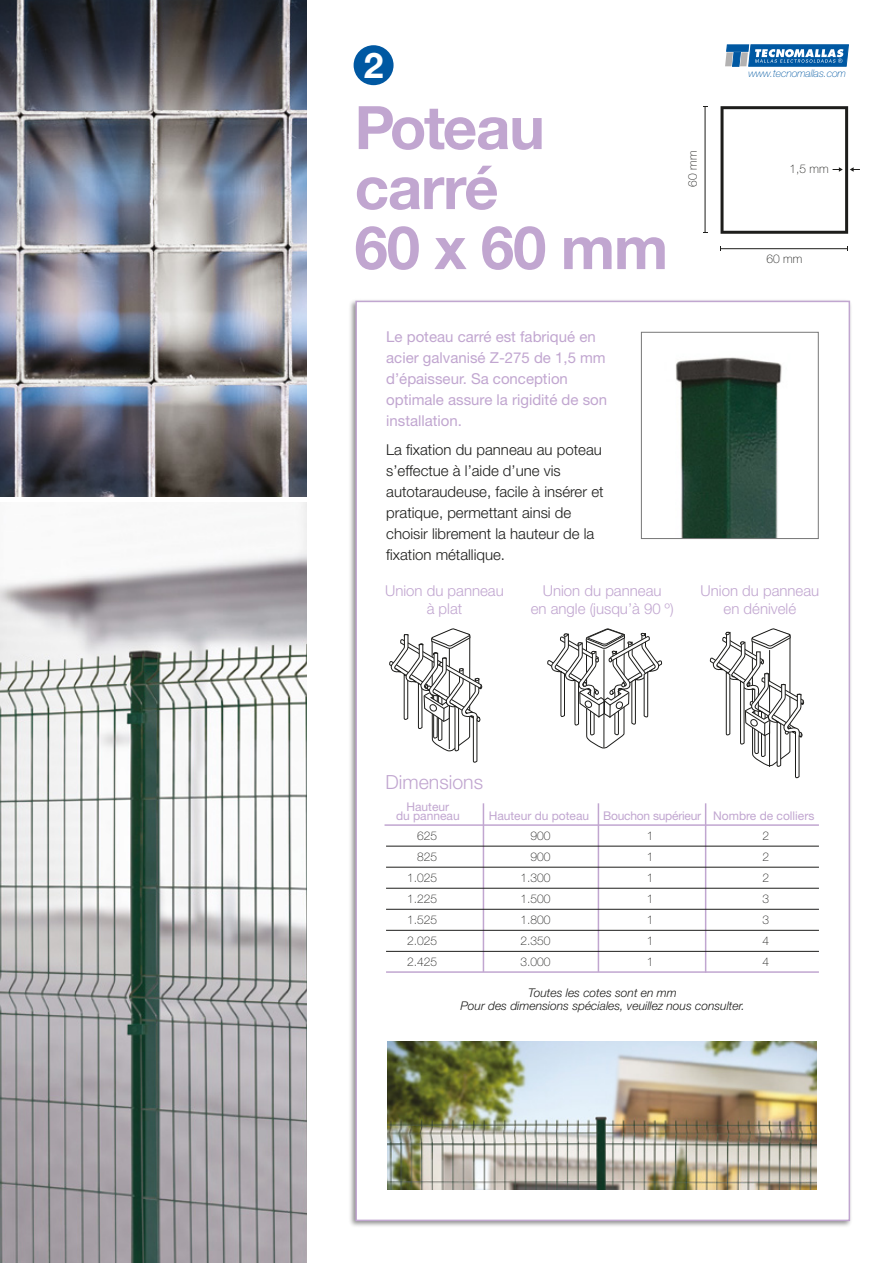
<style>
.page{position:relative;width:893px;height:1263px;background:#fff}
.page>*{position:absolute;margin:0;border:0;box-sizing:border-box;transform-origin:0 0}
.t1{font:700 60px/60px "Helvetica Neue LT Std";letter-spacing:-.02em;color:#c1a6d0}
.t2{font:700 35.4px "Helvetica Neue LT Std";color:#fff}
.t3{font:300 19.5px "Helvetica Neue LT Std";color:#c1a6d0}
.t4{font:300 15px/21px "Helvetica Neue LT Std";color:#1d1d1b}
.t5{font:15px/21px "Helvetica Neue LT Std";color:#c1a6d0}
.t6{font:300 15px/18px "Helvetica Neue LT Std";color:#c1a6d0;text-align:center}
.t7{font:100 12px/21px "Helvetica Neue LT Std";color:#1d1d1b;text-align:right}
.t8{font:italic 300 12px/13.5px "Helvetica Neue LT Std";color:#1d1d1b;text-align:center}
.t9{font:12px/9px "Helvetica Neue LT Std";color:#c1a6d0;text-align:center}
.t10{font:italic 100 10.5px "Helvetica Neue LT Std";letter-spacing:-.01em;color:#0058a2}
</style>
<div class="page">
<div style="left:355px;top:301px;width:495px;height:920px;background:#fff;border:2px solid #c1a6d0"></div>
<img style="left:0;top:0;width:307px;height:496px">
<img style="left:387px;top:1041px;width:430px;height:148px">
<img style="left:675px;top:357px;width:107px;height:180px">
<div style="left:641px;top:332px;width:178px;height:207px;border:1px solid #777"></div>
<img style="left:0;top:502px;width:307px;height:761px">
<svg style="left:725px;top:44px;width:124px;height:23px"></svg>
<hr style="left:705px;top:107px;width:1px;height:126px;background:#1d1d1b">
<hr style="left:721px;top:248px;width:127px;height:1px;background:#1d1d1b">
<svg style="left:720px;top:106px;width:140px;height:128px"></svg>
<svg style="left:389px;top:629px;width:93px;height:597px"></svg>
<svg style="left:710px;top:629px;width:94px;height:597px"></svg>
<svg style="left:547px;top:629px;width:115px;height:597px"></svg>
<hr style="left:604px;top:649px;width:1px;height:98px;background:#1d1d1b">
<div style="left:354px;top:45px;width:40px;height:40px;background:#0058a2;border-radius:50%"></div>
<hr style="left:483px;top:803px;width:1px;height:169px;background:#c1a6d0">
<hr style="left:705px;top:803px;width:1px;height:170px;background:#c1a6d0">
<hr style="left:598px;top:803px;width:1px;height:169px;background:#c1a6d0">
<hr style="left:385px;top:824px;width:434px;height:2px;background:#c1a6d0">
<hr style="left:386px;top:846px;width:433px;height:1px;background:#1d1d1b">
<hr style="left:386px;top:867px;width:433px;height:1px;background:#1d1d1b">
<hr style="left:386px;top:888px;width:433px;height:1px;background:#1d1d1b">
<hr style="left:386px;top:951px;width:433px;height:1px;background:#1d1d1b">
<hr style="left:386px;top:909px;width:433px;height:1px;background:#1d1d1b">
<hr style="left:386px;top:930px;width:433px;height:1px;background:#1d1d1b">
<hr style="left:386px;top:971px;width:433px;height:2px;background:#c1a6d0">
<h2 class="t2" style="left:364px;top:43px;width:21px">2</h2>
<h1 class="t1" style="left:355px;top:96px;width:315px">Poteau carré<br>60 x 60 mm</h1>
<p class="t7" style="left:682px;top:187px;width:37px;rotate:-90deg">60 mm</p>
<p class="t5" style="left:386px;top:326px;width:222px">Le poteau carré est fabriqué en acier galvanisé Z-275 de 1,5 mm d’épaisseur. Sa conception optimale assure la rigidité de son installation.</p>
<p class="t4" style="left:386px;top:438px;width:219px">La fixation du panneau au poteau s’effectue à l’aide d’une vis autotaraudeuse, facile à insérer et pratique, permettant ainsi de choisir librement la hauteur de la fixation métallique.</p>
<p class="t10" style="left:748px;top:67px;width:99px">www.tecnomallas.com</p>
<p class="t7" style="left:789px;top:159px;width:41px">1,5 mm</p>
<p class="t7" style="left:767px;top:248px;width:37px">60 mm</p>
<p class="t6" style="left:385px;top:581px;width:120px">Union du panneau à plat</p>
<p class="t6" style="left:701px;top:581px;width:120px">Union du panneau en dénivelé</p>
<p class="t6" style="left:531px;top:581px;width:144px">Union du panneau<br>en angle (jusqu’à 90 º)</p>
<h3 class="t3" style="left:386px;top:770px;width:99px">Dimensions</h3>
<p class="t9" style="left:396px;top:802px;width:65px">Hauteur<br>du panneau</p>
<p class="t9" style="left:489px;top:811px;width:327px">Hauteur du poteau Bouchon supérieur Nombre de colliers</p>
<p class="t7" style="left:407px;top:825px;width:32px">625<br>825<br>1.025<br>1.225<br>1.525<br>2.025<br>2.425</p>
<p class="t7" style="left:520px;top:825px;width:32px">900<br>900<br>1.300<br>1.500<br>1.800<br>2.350<br>3.000</p>
<p class="t7" style="left:647px;top:825px;width:8px;text-align:justify">1<br>1<br>1<br>1<br>1<br>1<br>1</p>
<p class="t7" style="left:762px;top:825px;width:8px;text-align:justify">2<br>2<br>2<br>3<br>3<br>4<br>4</p>
<p class="t8" style="left:460px;top:985px;width:286px">Toutes les cotes sont en mm<br>Pour des dimensions spéciales, veuillez nous consulter.</p>
</div>
